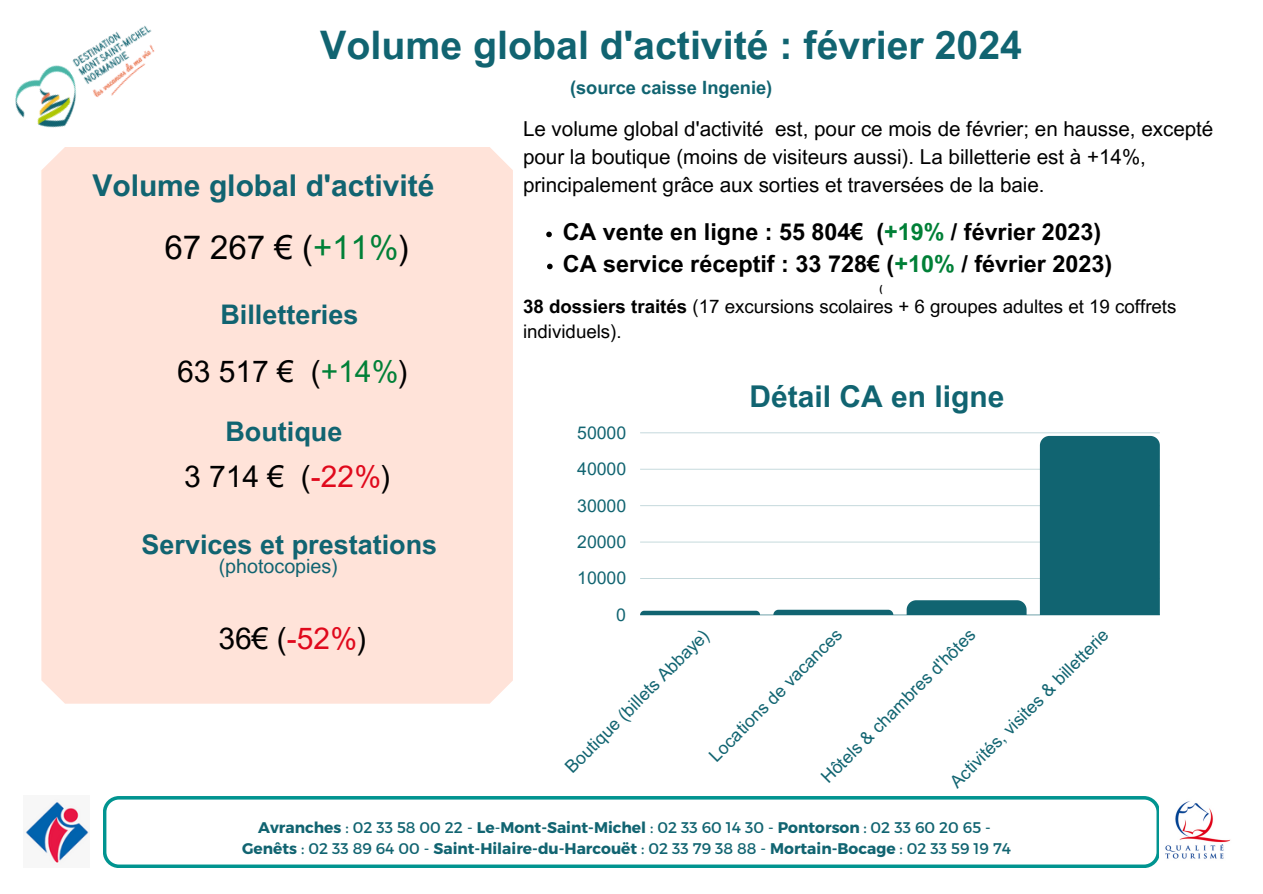
<style>
.page{position:relative;width:1263px;height:894px;background:#fff}
.page>*{position:absolute;margin:0;border:0;box-sizing:border-box;transform-origin:0 0}
.t1{font:700 39.3px "Arial MT Pro";color:#116471}
.t2{font:33px "Arial MT Pro";color:#000}
.t3{font:700 30px "Arial MT Pro";color:#116471}
.t4{font:30px "Arial MT Pro";color:#000}
.t5{font:700 27px "Arial MT Pro";color:#116471}
.t6{font:700 23.4px/31.2px "Arial MT Pro";color:#000}
.t7{font:20.55px/28px "Arial MT Pro";color:#000}
.t8{font:19.65px "Arial MT Pro";color:#116471}
.t9{font:18.75px/25.7px "Arial MT Pro";color:#000}
.t10{font:700 18.3px "Arial MT Pro";color:#116471}
.t11{font:17.55px "Arial MT Pro";color:#116471}
.t12{font:700 15.45px/21.3px "Montserrat";color:#116471;text-align:center}
.t13{font:700 9.6px "Arial MT Pro";color:#000}
.s1{color:#008037}
.s2{color:#e0091c}
.s3{font-weight:700}
.s4{font-weight:400}
</style>
<div class="page">
<img style="left:15px;top:25px;width:140px;height:103px">
<svg style="left:103px;top:796px;width:1056px;height:71px"></svg>
<img style="left:1165px;top:801px;width:66px;height:58px">
<div style="left:41px;top:147px;width:472px;height:556px;background:#ffe3d9"></div>
<img style="left:25px;top:800px;width:64px;height:65px">
<svg style="left:546px;top:231px;width:6px;height:6px"></svg>
<svg style="left:547px;top:263px;width:6px;height:6px"></svg>
<hr style="left:640px;top:578px;width:520px;height:1px;background:#116471">
<hr style="left:640px;top:541px;width:520px;height:1px;background:#116471">
<hr style="left:640px;top:505px;width:520px;height:1px;background:#116471">
<hr style="left:640px;top:468px;width:520px;height:1px;background:#116471">
<hr style="left:640px;top:432px;width:520px;height:1px;background:#116471">
<hr style="left:640px;top:614px;width:520px;height:1px;background:#116471">
<svg style="left:640px;top:610px;width:120px;height:4px"></svg>
<svg style="left:773px;top:609px;width:120px;height:5px"></svg>
<svg style="left:907px;top:600px;width:119px;height:14px;background:#196976"></svg>
<div style="left:1040px;top:436px;width:120px;height:178px;background:#116471"></div>
<h1 class="t1" style="left:320px;top:30px;width:703px">Volume global d'activité : février 2024</h1>
<p class="t10" style="left:570px;top:81px;width:204px">(source caisse Ingenie)</p>
<h3 class="t3" style="left:92px;top:174px;width:344px">Volume global d'activité</h3>
<h2 class="t2" style="left:164px;top:235px;width:246px">67 267 € (<span class="s1">+11%</span>)</h2>
<h3 class="t5" style="left:220px;top:304px;width:140px">Billetteries</h3>
<h3 class="t4" style="left:177px;top:360px;width:232px">63 517 € (<span class="s1">+14%</span>)</h3>
<h3 class="t5" style="left:225px;top:421px;width:118px">Boutique</h3>
<h3 class="t4" style="left:184px;top:465px;width:208px">3 714 € (<span class="s2">-22%</span>)</h3>
<h3 class="t5" style="left:142px;top:534px;width:297px">Services et prestations</h3>
<p class="t8" style="left:219px;top:558px;width:121px">(photocopies)</p>
<h3 class="t4" style="left:219px;top:627px;width:150px">36€ (<span class="s2">-52%</span>)</h3>
<p class="t7" style="left:523px;top:117px;width:692px">Le volume global d'activité est, pour ce mois de février; en hausse, excepté pour la boutique (moins de visiteurs aussi). La billetterie est à +14%, principalement grâce aux sorties et traversées de la baie.</p>
<p class="t6" style="left:563px;top:219px;width:551px">CA vente en ligne : 55 804€ (<span class="s1">+19%</span> / février 2023)<br>CA service réceptif : 33 728€ (<span class="s1">+10%</span> / février 2023)</p>
<p class="t13" style="left:879px;top:285px;width:5px">(</p>
<p class="t9" style="left:523px;top:295px;width:655px"><span class="s3">38 dossiers traités</span> (17 excursions scolaires + 6 groupes adultes et 19 coffrets individuels).</p>
<p class="t11" style="left:577px;top:426px;width:50px">50000</p>
<p class="t11" style="left:577px;top:462px;width:50px">40000</p>
<p class="t11" style="left:577px;top:498px;width:50px">30000</p>
<p class="t11" style="left:577px;top:535px;width:50px">20000</p>
<p class="t11" style="left:577px;top:571px;width:50px">10000</p>
<p class="t11" style="left:616px;top:608px;width:11px">0</p>
<h3 class="t3" style="left:749px;top:385px;width:256px">Détail CA en ligne</h3>
<p class="t11" style="left:563px;top:765px;width:196px;rotate:-45deg">Boutique (bil ets Abbaye)</p>
<p class="t11" style="left:707px;top:753px;width:181px;rotate:-45deg">Locations de vacances</p>
<p class="t11" style="left:819px;top:775px;width:211px;rotate:-45deg">Hôtels &amp; chambres d'hôtes</p>
<p class="t11" style="left:948px;top:779px;width:217px;rotate:-45deg">Activités, visites &amp; bil et erie</p>
<p class="t12" style="left:242px;top:815px;width:770px">Avranches <span class="s4">: 02 33 58 00 22 -</span> Le<span class="s4">-</span>Mont-Saint-Michel <span class="s4">: 02 33 60 14 30 -</span> Pontorson <span class="s4">: 02 33 60 20 65 -<br></span>Genêts <span class="s4">: 02 33 89 64 00 -</span> Saint-Hilaire-du-Harcouët <span class="s4">: 02 33 79 38 88 -</span> Mortain-Bocage <span class="s4">: 02 33 59 19 74</span></p>
</div>
